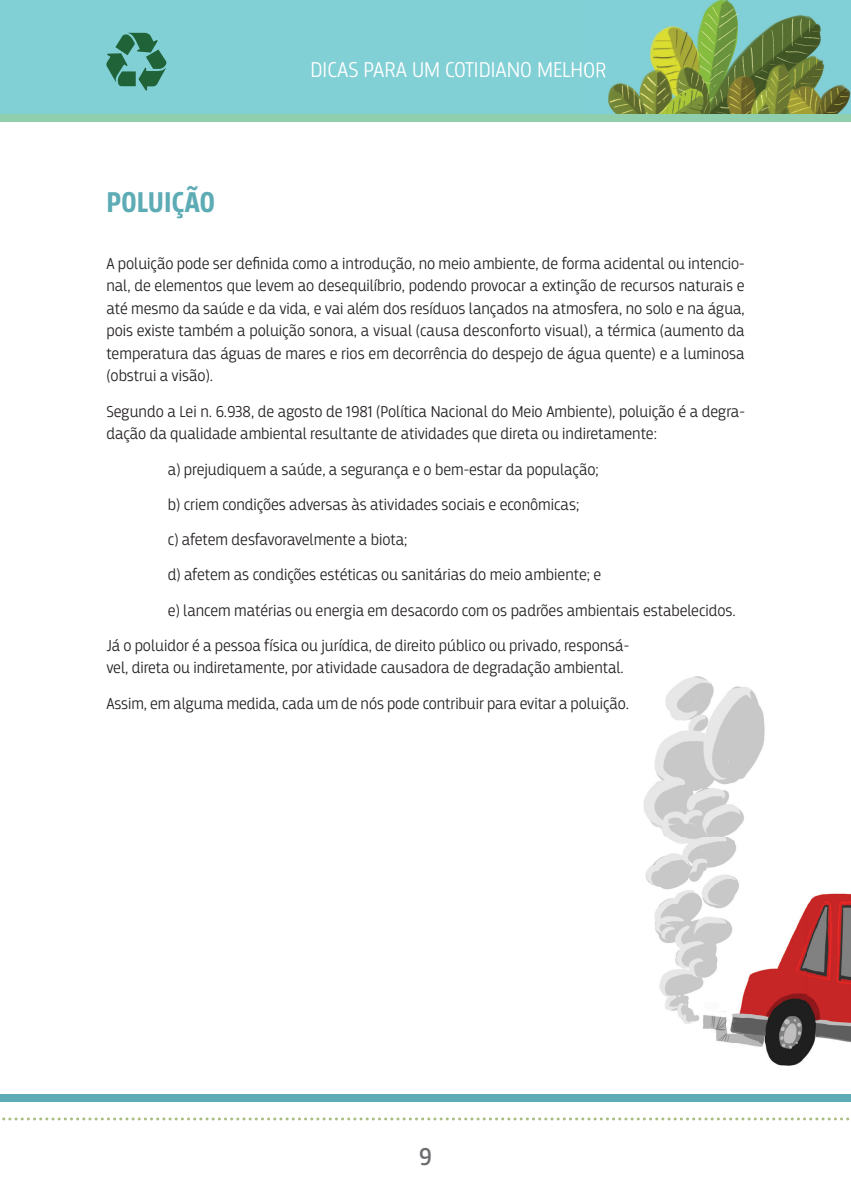
<style>
.page{position:relative;width:851px;height:1191px;background:#fff}
.page>*{position:absolute;margin:0;border:0;box-sizing:border-box;transform-origin:0 0}
.t1{font:700 30px "Breakers";color:#5dacb5}
.t2{font:25.5px "Breakers";color:#6c6d70}
.t3{font:300 22.5px "Breakers";color:#fff}
.t4{font:300 16.5px/22.5px "Breakers";color:#231f20}
</style>
<div class="page">
<div style="left:0;top:0;width:850px;height:118px;background:#81d0d6"></div>
<div style="left:0;top:1094px;width:850px;height:8px;background:#5dacb5"></div>
<div style="left:0;top:114px;width:850px;height:7px;background:#90cfad"></div>
<svg style="left:2px;top:1117px;width:848px;height:3px"></svg>
<img style="left:605px;top:0;width:245px;height:114px">
<img style="left:585px;top:62px;width:20px;height:16px">
<svg style="left:106px;top:33px;width:60px;height:58px"></svg>
<img style="left:643px;top:676px;width:207px;height:390px">
<h3 class="t3" style="left:310px;top:57px;width:297px">DICAS PARA UM COTIDIANO MELHOR</h3>
<h1 class="t1" style="left:106px;top:185px;width:110px">POLUIÇÃO</h1>
<p class="t4" style="left:106px;top:252px;width:640px;text-align:justify">A poluição pode ser definida como a introdução, no meio ambiente, de forma acidental ou intencio&shy;nal, de elementos que levem ao desequilíbrio, podendo provocar a extinção de recursos naturais e até mesmo da saúde e da vida, e vai além dos resíduos lançados na atmosfera, no solo e na água, pois existe também a poluição sonora, a visual (causa desconforto visual), a térmica (aumento da temperatura das águas de mares e rios em decorrência do despejo de água quente) e a luminosa (obstrui a visão).</p>
<p class="t4" style="left:106px;top:400px;width:640px">Segundo a Lei n. 6.938, de agosto de 1981 (Política Nacional do Meio Ambiente), poluição é a degra&shy;dação da qualidade ambiental resultante de atividades que direta ou indiretamente:</p>
<p class="t4" style="left:168px;top:458px;width:432px">a) prejudiquem a saúde, a segurança e o bem-estar da população;</p>
<p class="t4" style="left:168px;top:493px;width:413px">b) criem condições adversas às atividades sociais e econômicas;</p>
<p class="t4" style="left:168px;top:528px;width:241px">c) afetem desfavoravelmente a biota;</p>
<p class="t4" style="left:168px;top:563px;width:434px">d) afetem as condições estéticas ou sanitárias do meio ambiente; e</p>
<p class="t4" style="left:168px;top:599px;width:569px">e) lancem matérias ou energia em desacordo com os padrões ambientais estabelecidos.</p>
<p class="t4" style="left:106px;top:634px;width:524px">Já o poluidor é a pessoa física ou jurídica, de direito público ou privado, responsá-</p>
<p class="t4" style="left:106px;top:650px;width:524px;line-height:35.2px">vel, direta ou indiretamente, por atividade causadora de degradação ambiental.<br>Assim, em alguma medida, cada um de nós pode contribuir para evitar a poluição.</p>
<h2 class="t2" style="left:419px;top:1141px;width:15px">9</h2>
</div>
